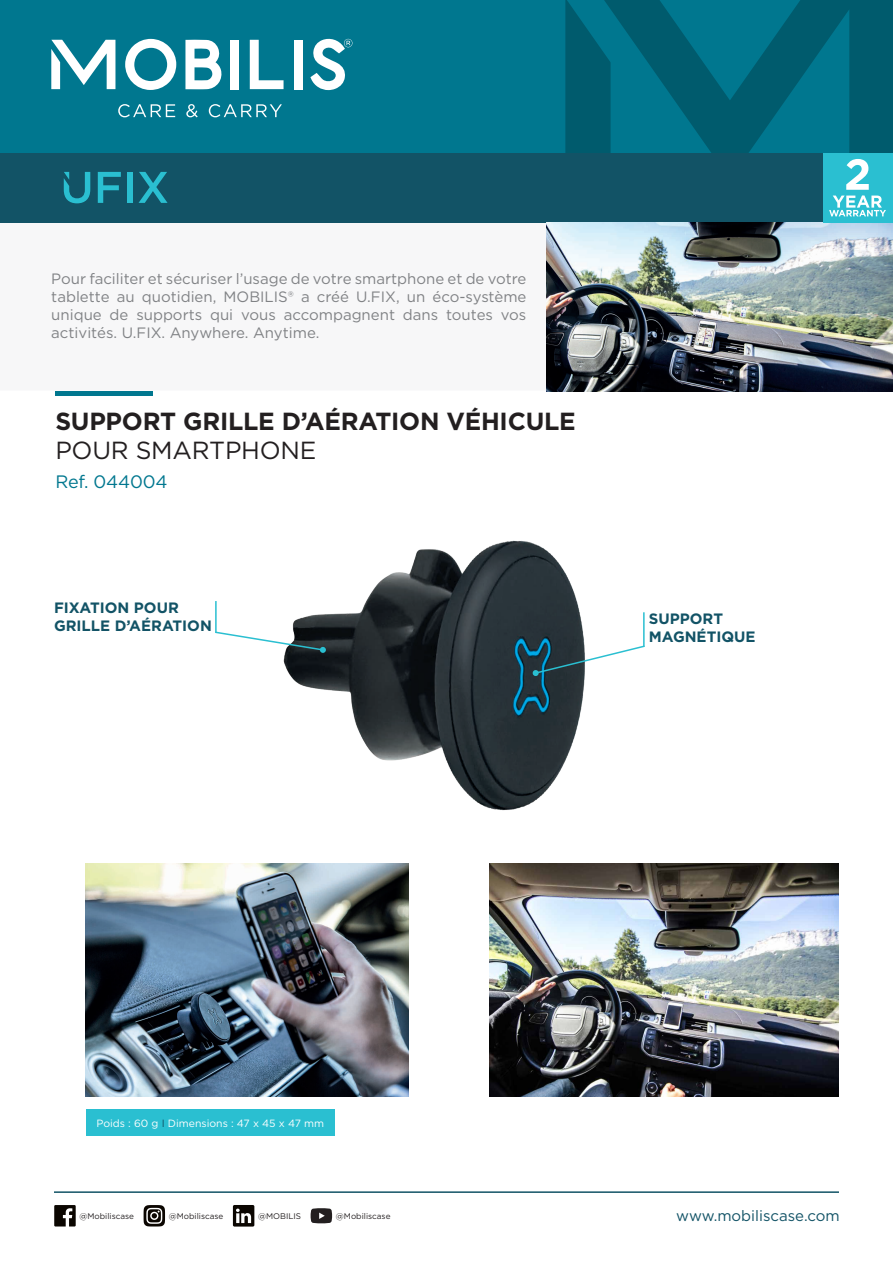
<style>
.page{position:relative;width:893px;height:1263px;background:#fff}
.page>*{position:absolute;margin:0;border:0;box-sizing:border-box;transform-origin:0 0}
.t1{font:700 24.75px "Gotham";letter-spacing:-.01em;color:#231f20}
.t2{font:24.75px "Gotham";letter-spacing:-.01em;color:#231f20}
.t3{font:18px "Gotham";letter-spacing:-.01em;color:#00778f}
.t4{font:15px/18px "Gotham";color:#808285;text-align:justify}
.t5{font:700 15px/18px "Gotham";color:#125366}
.t6{font:15px "Gotham";color:#125366}
.t7{font:10.5px "Gotham";color:#fff}
.t8{font:8.1px "Gotham";color:#231f20}
.s1{color:#125366}
</style>
<div class="page">
<img style="left:283px;top:540px;width:302px;height:271px">
<img style="left:86px;top:863px;width:323px;height:233px">
<img style="left:490px;top:863px;width:349px;height:233px">
<svg style="left:0;top:222px;width:547px;height:169px"></svg>
<div style="left:0;top:0;width:893px;height:222px;background:#00778f"></div>
<hr style="left:55px;top:391px;width:98px;height:4px;background:#00778f">
<hr style="left:54px;top:1191px;width:785px;height:2px;background:#125366">
<svg style="left:54px;top:1205px;width:22px;height:21px"></svg>
<svg style="left:233px;top:1205px;width:21px;height:21px"></svg>
<svg style="left:144px;top:1205px;width:21px;height:21px"></svg>
<svg style="left:311px;top:1208px;width:21px;height:15px"></svg>
<svg style="left:185px;top:40px;width:37px;height:49px"></svg>
<svg style="left:125px;top:39px;width:51px;height:51px"></svg>
<svg style="left:250px;top:40px;width:34px;height:49px"></svg>
<div style="left:231px;top:40px;width:8px;height:49px;background:#fff"></div>
<div style="left:294px;top:40px;width:9px;height:49px;background:#fff"></div>
<svg style="left:51px;top:40px;width:64px;height:49px"></svg>
<svg style="left:118px;top:104px;width:57px;height:13px"></svg>
<svg style="left:186px;top:104px;width:12px;height:13px"></svg>
<svg style="left:209px;top:104px;width:73px;height:13px"></svg>
<svg style="left:310px;top:39px;width:42px;height:51px"></svg>
<svg style="left:611px;top:0;width:282px;height:153px"></svg>
<svg style="left:565px;top:0;width:46px;height:153px"></svg>
<div style="left:0;top:153px;width:893px;height:69px;background:#125366"></div>
<svg style="left:98px;top:172px;width:23px;height:31px"></svg>
<div style="left:127px;top:172px;width:6px;height:31px;background:#2abfd1"></div>
<svg style="left:139px;top:172px;width:29px;height:31px"></svg>
<svg style="left:64px;top:172px;width:26px;height:31px"></svg>
<div style="left:86px;top:1109px;width:249px;height:27px;background:#2abfd1"></div>
<hr style="left:215px;top:601px;width:2px;height:32px;background:#2abfd1">
<svg style="left:215px;top:630px;width:111px;height:23px"></svg>
<hr style="left:643px;top:612px;width:2px;height:35px;background:#2abfd1">
<svg style="left:532px;top:644px;width:113px;height:32px"></svg>
<img style="left:547px;top:222px;width:346px;height:169px">
<div style="left:824px;top:153px;width:69px;height:69px;background:#2abfd1"></div>
<svg style="left:829px;top:159px;width:57px;height:57px"></svg>
<p class="t4" style="left:51px;top:269px;width:477px">Pour faciliter et sécuriser l’usage de votre smartphone et de votre tablette au quotidien, MOBILIS® a créé U.FIX, un éco-système unique de supports qui vous accompagnent dans toutes vos activités. U.FIX. Anywhere. Anytime.</p>
<h1 class="t1" style="left:55px;top:405px;width:522px">SUPPORT GRILLE D’AÉRATION VÉHICULE</h1>
<h1 class="t2" style="left:55px;top:435px;width:263px">POUR SMARTPHONE</h1>
<p class="t3" style="left:55px;top:470px;width:114px">Ref. 044004</p>
<p class="t5" style="left:54px;top:599px;width:159px">FIXATION POUR<br>GRILLE D’AÉRATION</p>
<p class="t5" style="left:649px;top:610px;width:108px">SUPPORT<br>MAGNÉTIQUE</p>
<p class="t7" style="left:96px;top:1116px;width:229px">Poids : 60 g <span class="s1">I</span> Dimensions : 47 x 45 x 47 mm</p>
<p class="t8" style="left:80px;top:1211px;width:56px">@Mobiliscase</p>
<p class="t8" style="left:169px;top:1211px;width:56px">@Mobiliscase</p>
<p class="t8" style="left:258px;top:1211px;width:44px">@MOBILIS</p>
<p class="t8" style="left:336px;top:1211px;width:56px">@Mobiliscase</p>
<p class="t6" style="left:676px;top:1206px;width:165px">www.mobiliscase.com</p>
</div>
